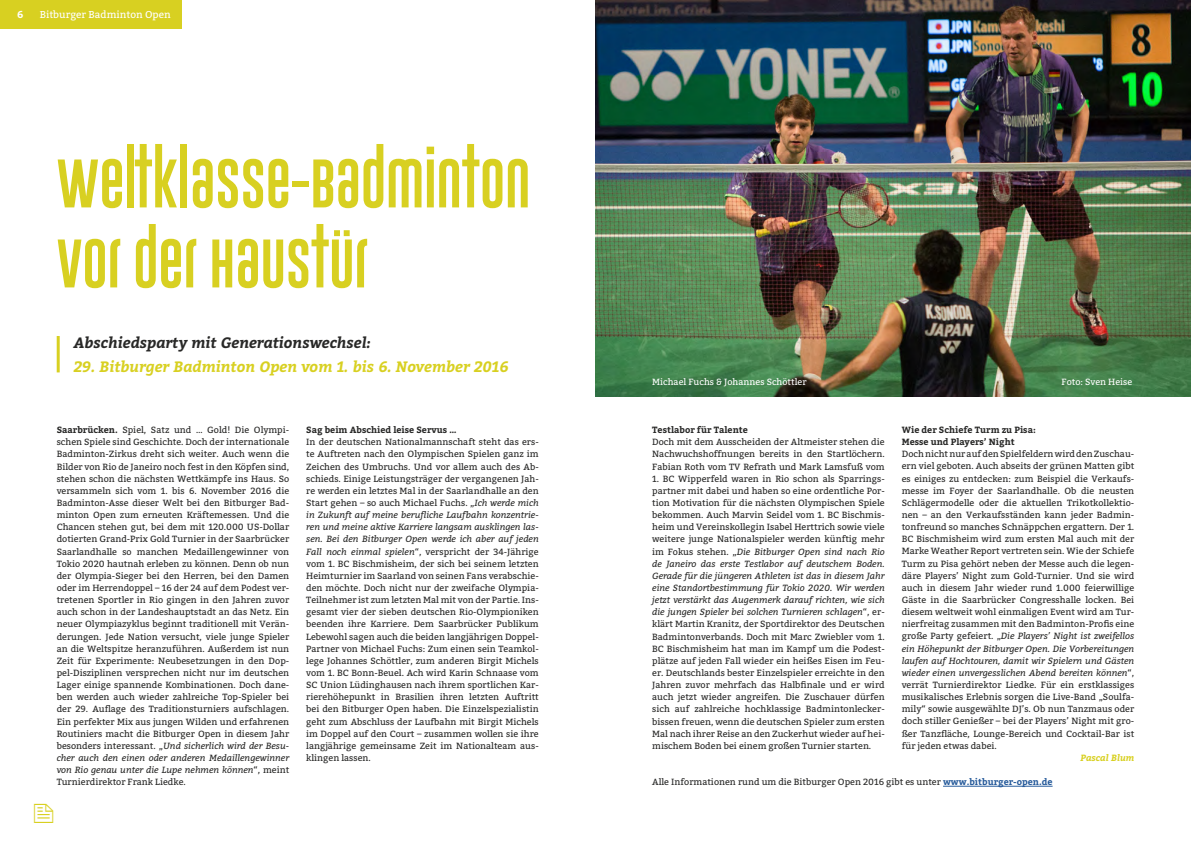
<style>
.page{position:relative;width:1191px;height:842px;background:#fff}
.page>*{position:absolute;margin:0;border:0;box-sizing:border-box;transform-origin:0 0}
.t1{font:50px/80px "Gobold Uplow";color:#d8d021}
.t2{font:italic 700 15px "Bitter";color:#d8d021}
.t3{font:italic 700 15px "Bitter";color:#282827}
.t4{font:10px "Bitter";color:#fff}
.t5{font:700 10px "Bitter";color:#fff}
.t6{font:9px/12.1px "Bitter";color:#282827;text-align:justify}
.t7{font:700 9px/12.1px "Bitter";color:#282827}
.t8{font:9px "Bitter";color:#fff}
.t9{font:italic 700 9px "Bitter";color:#d8d021}
.s1{font-weight:700}
.s2{font-style:italic}
.s3{font-weight:700;color:#275b9b}
</style>
<div class="page">
<img style="left:595px;top:0;width:596px;height:397px">
<hr style="left:57px;top:336px;width:3px;height:36px;background:#d8d021">
<hr style="left:943px;top:786px;width:109px;height:1px;background:#275b9b">
<div style="left:0;top:0;width:181px;height:28px;background:#d8d021"></div>
<p class="t5" style="left:17px;top:8px;width:8px">6</p>
<p class="t4" style="left:40px;top:8px;width:133px">Bitburger Badminton Open</p>
<h1 class="t1" style="left:57px;top:143px;width:475px">WELTKLASSE-BADMINTON<br>VOR DER HAUSTÜR</h1>
<h2 class="t3" style="left:74px;top:333px;width:298px">Abschiedsparty mit Generationswechsel:</h2>
<h2 class="t2" style="left:74px;top:357px;width:436px">29. Bitburger Badminton Open vom 1. bis 6. November 2016</h2>
<p class="t6" style="left:57px;top:424px;width:234px"><span class="s1">Saarbrücken.</span> Spiel, Satz und … Gold! Die Olympi&shy;schen Spiele sind Geschichte. Doch der internationale Badminton-Zirkus dreht sich weiter. Auch wenn die Bilder von Rio de Janeiro noch fest in den Köpfen sind, stehen schon die nächsten Wettkämpfe ins Haus. So versammeln sich vom 1. bis 6. November 2016 die Badminton-Asse dieser Welt bei den Bitburger Bad&shy;minton Open zum erneuten Kräftemessen. Und die Chancen stehen gut, bei dem mit 120.000 US-Dollar dotierten Grand-Prix Gold Turnier in der Saarbrücker Saarlandhalle so manchen Medaillengewinner von Tokio 2020 hautnah erleben zu können. Denn ob nun der Olympia-Sieger bei den Herren, bei den Damen oder im Herrendoppel – 16 der 24 auf dem Podest ver&shy;tretenen Sportler in Rio gingen in den Jahren zuvor auch schon in der Landeshauptstadt an das Netz. Ein neuer Olympiazyklus beginnt traditionell mit Verän&shy;derungen. Jede Nation versucht, viele junge Spieler an die Weltspitze heranzuführen. Außerdem ist nun Zeit für Experimente: Neubesetzungen in den Dop&shy;pel-Disziplinen versprechen nicht nur im deutschen Lager einige spannende Kombinationen. Doch dane&shy;ben werden auch wieder zahlreiche Top-Spieler bei der 29. Auflage des Traditionsturniers aufschlagen.<br>Ein perfekter Mix aus jungen Wilden und erfahrenen Routiniers macht die Bitburger Open in diesem Jahr besonders interessant. „<span class="s2">Und sicherlich wird der Besu&shy;cher auch den einen oder anderen Medaillengewinner von Rio genau unter die Lupe nehmen können</span>“, meint Turnierdirektor Frank Liedke.</p>
<p class="t7" style="left:306px;top:424px;width:152px">Sag beim Abschied leise Servus …</p>
<p class="t6" style="left:306px;top:436px;width:234px">In der deutschen Nationalmannschaft steht das ers&shy;te Auftreten nach den Olympischen Spielen ganz im Zeichen des Umbruchs. Und vor allem auch des Ab&shy;schieds. Einige Leistungsträger der vergangenen Jah&shy;re werden ein letztes Mal in der Saarlandhalle an den Start gehen – so auch Michael Fuchs. „<span class="s2">Ich werde mich in Zukunft auf meine berufliche Laufbahn konzentrie&shy;ren und meine aktive Karriere langsam ausklingen las&shy;sen. Bei den Bitburger Open werde ich aber auf jeden Fall noch einmal spielen</span>“, verspricht der 34-Jährige vom 1. BC Bischmisheim, der sich bei seinem letzten Heimturnier im Saarland von seinen Fans verabschie&shy;den möchte. Doch nicht nur der zweifache Olympia-Teilnehmer ist zum letzten Mal mit von der Partie. Ins&shy;gesamt vier der sieben deutschen Rio-Olympioniken beenden ihre Karriere. Dem Saarbrücker Publikum Lebewohl sagen auch die beiden langjährigen Doppel-Partner von Michael Fuchs: Zum einen sein Teamkol&shy;lege Johannes Schöttler, zum anderen Birgit Michels vom 1. BC Bonn-Beuel. Ach wird Karin Schnaase vom SC Union Lüdinghausen nach ihrem sportlichen Kar&shy;rierehöhepunkt in Brasilien ihren letzten Auftritt bei den Bitburger Open haben. Die Einzelspezialistin geht zum Abschluss der Laufbahn mit Birgit Michels im Doppel auf den Court – zusammen wollen sie ihre langjährige gemeinsame Zeit im Nationalteam aus&shy;klingen lassen.</p>
<p class="t8" style="left:652px;top:376px;width:156px">Michael Fuchs &amp; Johannes Schöttler</p>
<p class="t8" style="left:1061px;top:376px;width:72px">Foto: Sven Heise</p>
<p class="t7" style="left:901px;top:424px;width:136px">Wie der Schiefe Turm zu Pisa:<br>Messe und Players’ Night</p>
<p class="t6" style="left:901px;top:448px;width:234px">Doch nicht nur auf den Spielfeldern wird den Zuschau&shy;ern viel geboten. Auch abseits der grünen Matten gibt es einiges zu entdecken: zum Beispiel die Verkaufs&shy;messe im Foyer der Saarlandhalle. Ob die neusten Schlägermodelle oder die aktuellen Trikotkollektio&shy;nen – an den Verkaufsständen kann jeder Badmin&shy;tonfreund so manches Schnäppchen ergattern. Der 1.<br>BC Bischmisheim wird zum ersten Mal auch mit der Marke Weather Report vertreten sein. Wie der Schiefe Turm zu Pisa gehört neben der Messe auch die legen&shy;däre Players’ Night zum Gold-Turnier. Und sie wird auch in diesem Jahr wieder rund 1.000 feierwillige Gäste in die Saarbrücker Congresshalle locken. Bei diesem weltweit wohl einmaligen Event wird am Tur&shy;nierfreitag zusammen mit den Badminton-Profis eine große Party gefeiert. „<span class="s2">Die Players’ Night ist zweifellos ein Höhepunkt der Bitburger Open. Die Vorbereitungen laufen auf Hochtouren, damit wir Spielern und Gästen wieder einen unvergesslichen Abend bereiten können</span>“, verrät Turnierdirektor Liedke. Für ein erstklassiges musikalisches Erlebnis sorgen die Live-Band „Soulfa&shy;mily“ sowie ausgewählte DJ’s. Ob nun Tanzmaus oder doch stiller Genießer – bei der Players’ Night mit gro&shy;ßer Tanzfläche, Lounge-Bereich und Cocktail-Bar ist für jeden etwas dabei.</p>
<p class="t9" style="left:1080px;top:752px;width:55px">Pascal Blum</p>
<p class="t6" style="left:652px;top:776px;width:402px">Alle Informationen rund um die Bitburger Open 2016 gibt es unter <span class="s3">www.bitburger-open.de</span></p>
<p class="t7" style="left:652px;top:424px;width:97px">Testlabor für Talente</p>
<p class="t6" style="left:652px;top:436px;width:234px">Doch mit dem Ausscheiden der Altmeister stehen die Nachwuchshoffnungen bereits in den Startlöchern.<br>Fabian Roth vom TV Refrath und Mark Lamsfuß vom</p>
<p class="t6" style="left:652px;top:472px;width:234px">1. BC Wipperfeld waren in Rio schon als Sparrings&shy;partner mit dabei und haben so eine ordentliche Por&shy;tion Motivation für die nächsten Olympischen Spiele bekommen. Auch Marvin Seidel vom 1. BC Bischmis&shy;heim und Vereinskollegin Isabel Herttrich sowie viele weitere junge Nationalspieler werden künftig mehr im Fokus stehen. „<span class="s2">Die Bitburger Open sind nach Rio de Janeiro das erste Testlabor auf deutschem Boden.<br>Gerade für die jüngeren Athleten ist das in diesem Jahr eine Standortbestimmung für Tokio 2020. Wir werden jetzt verstärkt das Augenmerk darauf richten, wie sich die jungen Spieler bei solchen Turnieren schlagen</span>“, er&shy;klärt Martin Kranitz, der Sportdirektor des Deutschen Badmintonverbands. Doch mit Marc Zwiebler vom 1.<br>BC Bischmisheim hat man im Kampf um die Podest&shy;plätze auf jeden Fall wieder ein heißes Eisen im Feu&shy;er. Deutschlands bester Einzelspieler erreichte in den Jahren zuvor mehrfach das Halbfinale und er wird auch jetzt wieder angreifen. Die Zuschauer dürfen sich auf zahlreiche hochklassige Badmintonlecker&shy;bissen freuen, wenn die deutschen Spieler zum ersten Mal nach ihrer Reise an den Zuckerhut wieder auf hei&shy;mischem Boden bei einem großen Turnier starten.</p>
</div>
